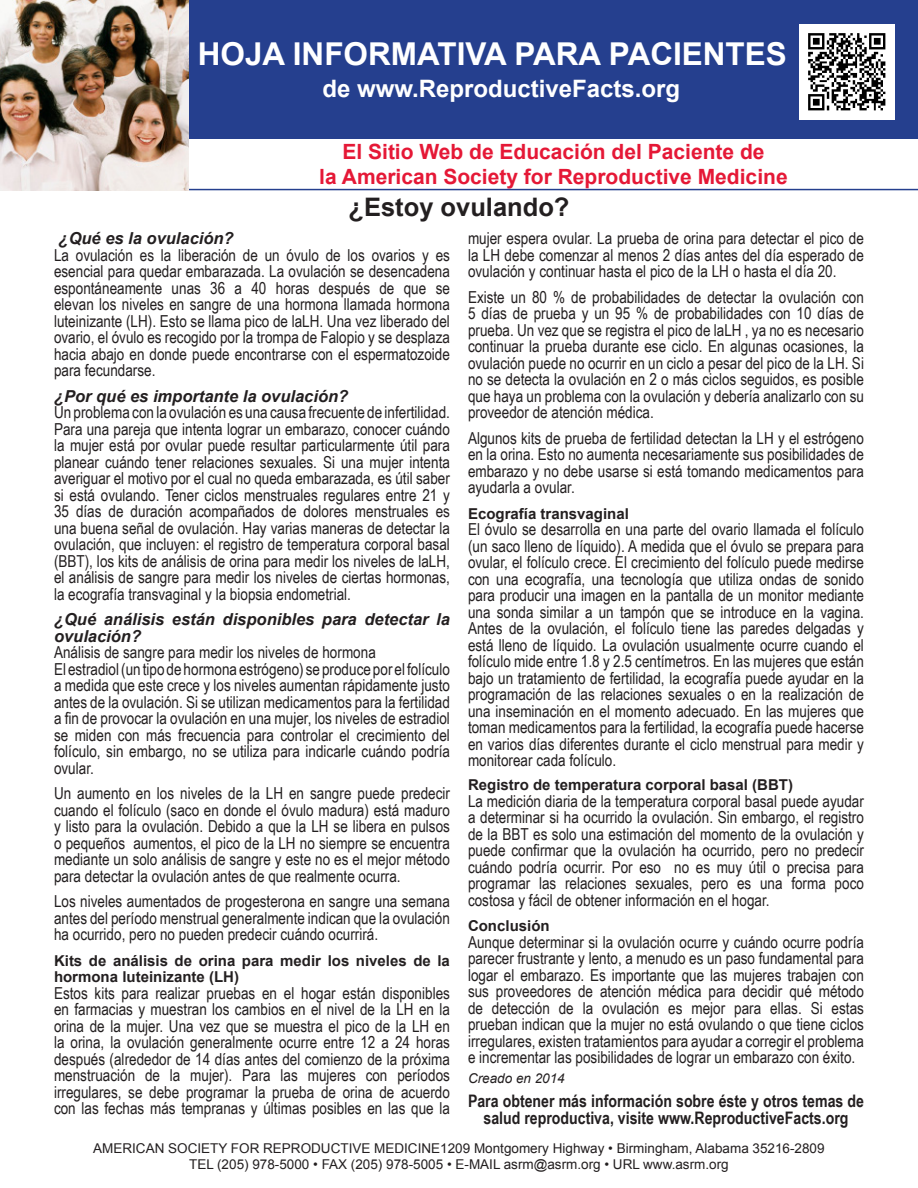
<style>
.page{position:relative;width:918px;height:1188px;background:#fff}
.page>*{position:absolute;margin:0;border:0;box-sizing:border-box;transform-origin:0 0}
.t1{font:700 31.5px "Arial";color:#fff}
.t2{font:700 25.5px "Arial";color:#231f20}
.t3{font:700 24px "Arial";color:#fff}
.t4{font:700 21px "Arial";color:#e51836}
.t5{font:700 17.25px/16.5px "Arial Narrow";color:#231f20;text-align:center}
.t6{font:16.5px/16.5px "Arial Narrow";color:#231f20;text-align:justify}
.t7{font:italic 700 16.5px/16.5px "Arial";color:#231f20}
.t8{font:700 15px/16.5px "Arial";color:#231f20}
.t9{font:13.5px "Arial";color:#231f20}
.t10{font:italic 13.5px "Arial";color:#231f20}
</style>
<div class="page">
<div style="left:189px;top:0;width:729px;height:139px;background:#253f8e"></div>
<hr style="left:0;top:189px;width:918px;height:1px;background:#253f8e">
<img style="left:0;top:0;width:189px;height:191px">
<img style="left:800px;top:25px;width:94px;height:94px">
<p class="t1" style="left:198px;top:33px;width:591px">HOJA INFORMATIVA PARA PACIENTES</p>
<p class="t3" style="left:322px;top:72px;width:359px">de www.ReproductiveFacts.org</p>
<p class="t4" style="left:342px;top:138px;width:424px">El Sitio Web de Educación del Paciente de</p>
<p class="t4" style="left:319px;top:163px;width:470px">la American Society for Reproductive Medicine</p>
<p class="t2" style="left:348px;top:190px;width:223px">¿Estoy ovulando?</p>
<p class="t7" style="left:59px;top:231px;width:177px">¿Qué es la ovulación?</p>
<p class="t6" style="left:54px;top:246px;width:398px">La ovulación es la liberación de un óvulo de los ovarios y es esencial para quedar embarazada. La ovulación se desencadena espontáneamente unas 36 a 40 horas después de que se elevan los niveles en sangre de una hormona llamada hormona luteinizante (LH). Esto se llama pico de laLH. Una vez liberado del ovario, el óvulo es recogido por la trompa de Falopio y se desplaza hacia abajo en donde puede encontrarse con el espermatozoide para fecundarse.</p>
<p class="t7" style="left:54px;top:388px;width:296px">¿Por qué es importante la ovulación?</p>
<p class="t6" style="left:54px;top:404px;width:398px">Un problema con la ovulación es una causa frecuente de infertilidad.<br>Para una pareja que intenta lograr un embarazo, conocer cuándo la mujer está por ovular puede resultar particularmente útil para planear cuándo tener relaciones sexuales. Si una mujer intenta averiguar el motivo por el cual no queda embarazada, es útil saber si está ovulando. Tener ciclos menstruales regulares entre 21 y 35 días de duración acompañados de dolores menstruales es una buena señal de ovulación. Hay varias maneras de detectar la ovulación, que incluyen: el registro de temperatura corporal basal (BBT), los kits de análisis de orina para medir los niveles de laLH, el análisis de sangre para medir los niveles de ciertas hormonas, la ecografía transvaginal y la biopsia endometrial.</p>
<p class="t7" style="left:54px;top:612px;width:397px">¿Qué análisis están disponibles para detectar la ovulación?</p>
<p class="t6" style="left:54px;top:644px;width:323px">Análisis de sangre para medir los niveles de hormona</p>
<p class="t6" style="left:54px;top:660px;width:397px">El estradiol (un tipo de hormona estrógeno) se produce por el folículo a medida que este crece y los niveles aumentan rápidamente justo antes de la ovulación. Si se utilizan medicamentos para la fertilidad a fin de provocar la ovulación en una mujer, los niveles de estradiol se miden con más frecuencia para controlar el crecimiento del folículo, sin embargo, no se utiliza para indicarle cuándo podría ovular.</p>
<p class="t6" style="left:54px;top:785px;width:398px">Un aumento en los niveles de la LH en sangre puede predecir cuando el folículo (saco en donde el óvulo madura) está maduro y listo para la ovulación. Debido a que la LH se libera en pulsos o pequeños aumentos, el pico de la LH no siempre se encuentra mediante un solo análisis de sangre y este no es el mejor método para detectar la ovulación antes de que realmente ocurra.</p>
<p class="t6" style="left:54px;top:893px;width:397px">Los niveles aumentados de progesterona en sangre una semana antes del período menstrual generalmente indican que la ovulación ha ocurrido, pero no pueden predecir cuándo ocurrirá.</p>
<p class="t8" style="left:54px;top:953px;width:397px">Kits de análisis de orina para medir los niveles de la hormona luteinizante (LH)</p>
<p class="t6" style="left:54px;top:984px;width:398px">Estos kits para realizar pruebas en el hogar están disponibles en farmacias y muestran los cambios en el nivel de la LH en la orina de la mujer. Una vez que se muestra el pico de la LH en la orina, la ovulación generalmente ocurre entre 12 a 24 horas después (alrededor de 14 días antes del comienzo de la próxima menstruación de la mujer). Para las mujeres con períodos irregulares, se debe programar la prueba de orina de acuerdo con las fechas más tempranas y últimas posibles en las que la</p>
<p class="t6" style="left:468px;top:230px;width:398px">mujer espera ovular. La prueba de orina para detectar el pico de la LH debe comenzar al menos 2 días antes del día esperado de ovulación y continuar hasta el pico de la LH o hasta el día 20.</p>
<p class="t6" style="left:468px;top:288px;width:398px">Existe un 80 % de probabilidades de detectar la ovulación con 5 días de prueba y un 95 % de probabilidades con 10 días de prueba. Un vez que se registra el pico de laLH , ya no es necesario continuar la prueba durante ese ciclo. En algunas ocasiones, la ovulación puede no ocurrir en un ciclo a pesar del pico de la LH. Si no se detecta la ovulación en 2 o más ciclos seguidos, es posible que haya un problema con la ovulación y debería analizarlo con su proveedor de atención médica.</p>
<p class="t6" style="left:468px;top:429px;width:397px">Algunos kits de prueba de fertilidad detectan la LH y el estrógeno en la orina. Esto no aumenta necesariamente sus posibilidades de embarazo y no debe usarse si está tomando medicamentos para ayudarla a ovular.</p>
<p class="t8" style="left:468px;top:506px;width:162px">Ecografía transvaginal</p>
<p class="t6" style="left:468px;top:521px;width:397px">El óvulo se desarrolla en una parte del ovario llamada el folículo (un saco lleno de líquido). A medida que el óvulo se prepara para ovular, el folículo crece. El crecimiento del folículo puede medirse con una ecografía, una tecnología que utiliza ondas de sonido para producir una imagen en la pantalla de un monitor mediante una sonda similar a un tampón que se introduce en la vagina.<br>Antes de la ovulación, el folículo tiene las paredes delgadas y está lleno de líquido. La ovulación usualmente ocurre cuando el folículo mide entre 1.8 y 2.5 centímetros. En las mujeres que están bajo un tratamiento de fertilidad, la ecografía puede ayudar en la programación de las relaciones sexuales o en la realización de una inseminación en el momento adecuado. En las mujeres que toman medicamentos para la fertilidad, la ecografía puede hacerse en varios días diferentes durante el ciclo menstrual para medir y monitorear cada folículo.</p>
<p class="t8" style="left:468px;top:777px;width:327px">Registro de temperatura corporal basal (BBT)</p>
<p class="t6" style="left:468px;top:792px;width:398px">La medición diaria de la temperatura corporal basal puede ayudar a determinar si ha ocurrido la ovulación. Sin embargo, el registro de la BBT es solo una estimación del momento de la ovulación y puede confirmar que la ovulación ha ocurrido, pero no predecir cuándo podría ocurrir. Por eso no es muy útil o precisa para programar las relaciones sexuales, pero es una forma poco costosa y fácil de obtener información en el hogar.</p>
<p class="t8" style="left:468px;top:918px;width:83px">Conclusión</p>
<p class="t6" style="left:468px;top:933px;width:397px">Aunque determinar si la ovulación ocurre y cuándo ocurre podría parecer frustrante y lento, a menudo es un paso fundamental para logar el embarazo. Es importante que las mujeres trabajen con sus proveedores de atención médica para decidir qué método de detección de la ovulación es mejor para ellas. Si estas prueban indican que la mujer no está ovulando o que tiene ciclos irregulares, existen tratamientos para ayudar a corregir el problema e incrementar las posibilidades de lograr un embarazo con éxito.</p>
<p class="t10" style="left:468px;top:1070px;width:98px">Creado en 2014</p>
<p class="t5" style="left:468px;top:1092px;width:398px">Para obtener más información sobre éste y otros temas de salud reproductiva, visite www.ReproductiveFacts.org</p>
<p class="t9" style="left:93px;top:1139px;width:733px">AMERICAN SOCIETY FOR REPRODUCTIVE MEDICINE1209 Montgomery Highway • Birmingham, Alabama 35216-2809</p>
<p class="t9" style="left:189px;top:1156px;width:541px">TEL (205) 978-5000 • FAX (205) 978-5005 • E-MAIL asrm@asrm.org • URL www.asrm.org</p>
</div>
